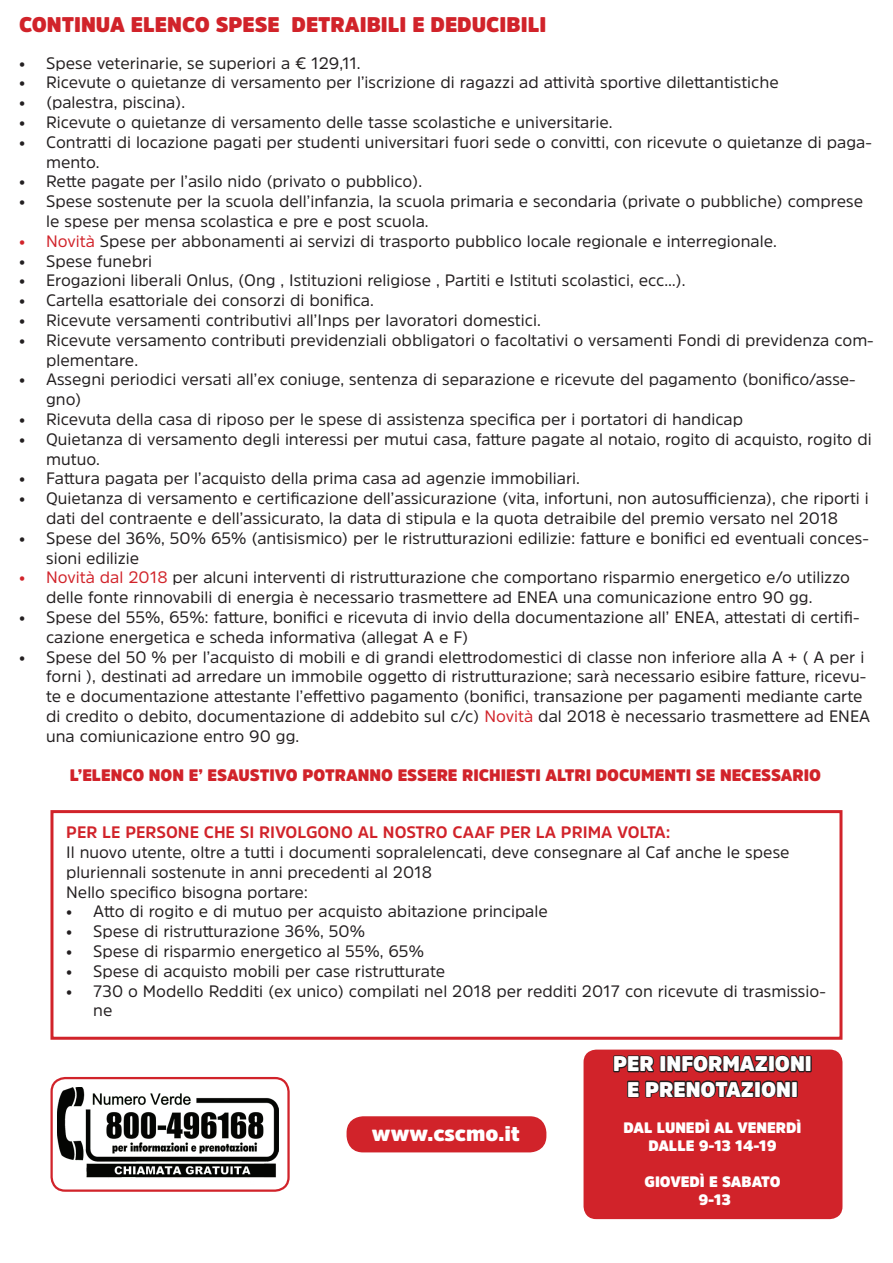
<style>
.page{position:relative;width:893px;height:1263px;background:#fff}
.page>*{position:absolute;margin:0;border:0;box-sizing:border-box;transform-origin:0 0}
.t1{font:900 21px "Amsi Pro";color:#d1232a}
.t2{font:900 21px/25.2px "Amsi Pro";color:#fff;text-align:center}
.t3{font:16.5px/19.8px "Amsi Pro";color:#231f20}
.t4{font:900 16.5px "Amsi Pro";color:#d1232a}
.t5{font:700 16.5px "Amsi Pro";color:#d1232a}
.t6{font:900 15px/18px "Amsi Pro";color:#fff;text-align:center}
.s1{color:#d1232a}
</style>
<div class="page">
<img style="left:57px;top:1087px;width:221px;height:92px">
<div style="left:50px;top:1077px;width:240px;height:115px;border:2px solid #d1232a;border-radius:14px"></div>
<div style="left:583px;top:1049px;width:259px;height:170px;background:#d1232a;border-radius:13px"></div>
<div style="left:805px;top:1055px;width:7px;height:17px;border:2px solid #231f20"></div>
<svg style="left:612px;top:1049px;width:194px;height:49px"></svg>
<div style="left:791px;top:1080px;width:7px;height:17px;border:2px solid #231f20"></div>
<div style="left:347px;top:1116px;width:199px;height:36px;background:#d1232a;border-radius:16px"></div>
<div style="left:50px;top:810px;width:792px;height:230px;border:3px solid #d1232a"></div>
<p class="t1" style="left:19px;top:10px;width:529px">CONTINUA ELENCO SPESE DETRAIBILI E DEDUCIBILI</p>
<p class="t3" style="left:19px;top:52px;width:343px">• Spese veterinarie, se superiori a € 129,11.</p>
<p class="t3" style="left:19px;top:72px;width:761px">• Ricevute o quietanze di versamento per l’iscrizione di ragazzi ad aמּività sportive dileמּantistiche</p>
<p class="t3" style="left:19px;top:92px;width:168px">• (palestra, piscina).</p>
<p class="t3" style="left:19px;top:112px;width:595px">• Ricevute o quietanze di versamento delle tasse scolastiche e universitarie.</p>
<p class="t3" style="left:46px;top:132px;width:827px;text-indent:-27px">• Contraמּi di locazione pagati per studenti universitari fuori sede o conviמּi, con ricevute o quietanze di paga&shy;mento.</p>
<p class="t3" style="left:19px;top:171px;width:405px">• Reמּe pagate per l’asilo nido (privato o pubblico).</p>
<p class="t3" style="left:46px;top:191px;width:818px;text-indent:-27px">• Spese sostenute per la scuola dell’infanzia, la scuola primaria e secondaria (private o pubbliche) comprese le spese per mensa scolastica e pre e post scuola.</p>
<p class="t3" style="left:19px;top:231px;width:759px"><span class="s1">• Novità</span> Spese per abbonamenti ai servizi di trasporto pubblico locale regionale e interregionale.</p>
<p class="t3" style="left:19px;top:250px;width:135px">• Spese funebri</p>
<p class="t3" style="left:19px;top:270px;width:668px">• Erogazioni liberali Onlus, (Ong , Istituzioni religiose , Partiti e Istituti scolastici, ecc…).</p>
<p class="t3" style="left:19px;top:290px;width:356px">• Cartella esaמּoriale dei consorzi di bonifica.</p>
<p class="t3" style="left:19px;top:310px;width:523px">• Ricevute versamenti contributivi all’Inps per lavoratori domestici.</p>
<p class="t3" style="left:46px;top:330px;width:829px;text-indent:-27px">• Ricevute versamento contributi previdenziali obbligatori o facoltativi o versamenti Fondi di previdenza com&shy;plementare.</p>
<p class="t3" style="left:46px;top:369px;width:811px;text-indent:-27px">• Assegni periodici versati all’ex coniuge, sentenza di separazione e ricevute del pagamento (bonifico/asse&shy;gno)</p>
<p class="t3" style="left:19px;top:409px;width:725px">• Ricevuta della casa di riposo per le spese di assistenza specifica per i portatori di handicap</p>
<p class="t3" style="left:46px;top:429px;width:827px;text-indent:-27px">• Quietanza di versamento degli interessi per mutui casa, faמּure pagate al notaio, rogito di acquisto, rogito di mutuo.</p>
<p class="t3" style="left:19px;top:468px;width:562px">• Faמּura pagata per l’acquisto della prima casa ad agenzie immobiliari.</p>
<p class="t3" style="left:19px;top:488px;width:851px;text-align:center">• Quietanza di versamento e certificazione dell’assicurazione (vita, infortuni, non autosufficienza), che riporti i dati del contraente e dell’assicurato, la data di stipula e la quota detraibile del premio versato nel 2018</p>
<p class="t3" style="left:46px;top:528px;width:824px;text-indent:-27px">• Spese del 36%, 50% 65% (antisismico) per le ristruמּurazioni edilizie: faמּure e bonifici ed eventuali conces&shy;sioni edilizie</p>
<p class="t3" style="left:46px;top:567px;width:805px;text-indent:-27px"><span class="s1">• Novità dal 2018</span> per alcuni interventi di ristruמּurazione che comportano risparmio energetico e/o utilizzo delle fonte rinnovabili di energia è necessario trasmeמּere ad ENEA una comunicazione entro 90 gg.</p>
<p class="t3" style="left:46px;top:607px;width:815px;text-indent:-27px">• Spese del 55%, 65%: faמּure, bonifici e ricevuta di invio della documentazione all’ ENEA, aמּestati di certifi&shy;cazione energetica e scheda informativa (allegat A e F)</p>
<p class="t3" style="left:46px;top:646px;width:825px;text-indent:-27px">• Spese del 50 % per l’acquisto di mobili e di grandi eleמּrodomestici di classe non inferiore alla A + ( A per i forni ), destinati ad arredare un immobile oggeמּo di ristruמּurazione; sarà necessario esibire faמּure, ricevu&shy;te e documentazione aמּestante l’effeמּivo pagamento (bonifici, transazione per pagamenti mediante carte di credito o debito, documentazione di addebito sul c/c) <span class="s1">Novità</span> dal 2018 è necessario trasmeמּere ad ENEA una comiunicazione entro 90 gg.</p>
<p class="t4" style="left:70px;top:764px;width:753px">L’ELENCO NON E’ ESAUSTIVO POTRANNO ESSERE RICHIESTI ALTRI DOCUMENTI SE NECESSARIO</p>
<p class="t5" style="left:66px;top:821px;width:606px">PER LE PERSONE CHE SI RIVOLGONO AL NOSTRO CAAF PER LA PRIMA VOLTA:</p>
<p class="t3" style="left:66px;top:842px;width:725px">Il nuovo utente, oltre a tuמּi i documenti sopralelencati, deve consegnare al Caf anche le spese pluriennali sostenute in anni precedenti al 2018<br>Nello specifico bisogna portare:</p>
<p class="t3" style="left:66px;top:901px;width:483px">• Aמּo di rogito e di mutuo per acquisto abitazione principale</p>
<p class="t3" style="left:66px;top:921px;width:300px">• Spese di ristruמּurazione 36%, 50%</p>
<p class="t3" style="left:66px;top:941px;width:359px">• Spese di risparmio energetico al 55%, 65%</p>
<p class="t3" style="left:66px;top:961px;width:381px">• Spese di acquisto mobili per case ristruמּurate</p>
<p class="t3" style="left:93px;top:980px;width:734px;text-indent:-27px">• 730 o Modello Redditi (ex unico) compilati nel 2018 per redditi 2017 con ricevute di trasmissio&shy;ne</p>
<p class="t2" style="left:372px;top:1120px;width:149px">www.cscmo.it</p>
<p class="t2" style="left:613px;top:1051px;width:200px">PER INFORMAZIONI<br>E PRENOTAZIONI</p>
<p class="t6" style="left:623px;top:1118px;width:179px">DAL LUNEDÌ AL VENERDÌ<br>DALLE 9-13 14-19</p>
<p class="t6" style="left:644px;top:1172px;width:137px">GIOVEDÌ E SABATO<br>9-13</p>
</div>
